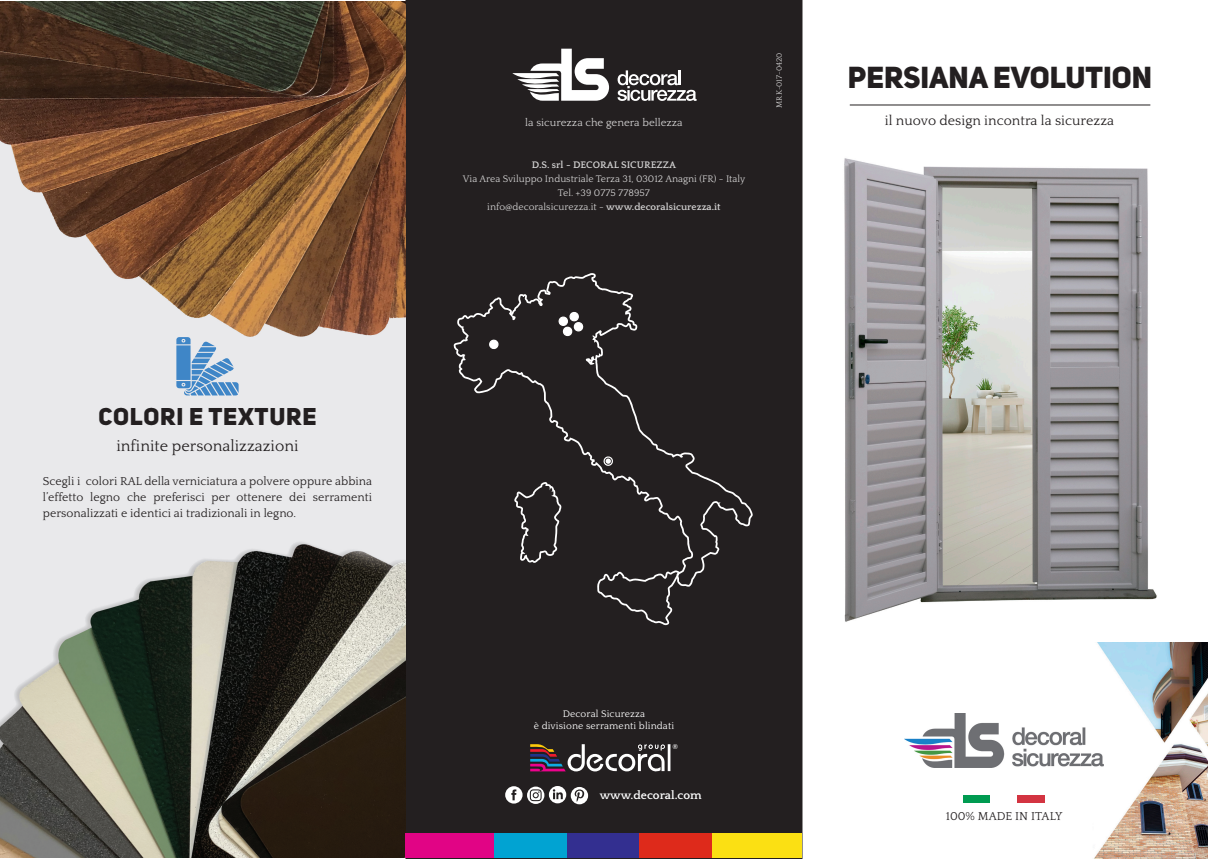
<style>
.page{position:relative;width:1208px;height:859px;background:#fff}
.page>*{position:absolute;margin:0;border:0;box-sizing:border-box;transform-origin:0 0}
.t1{font:800 30px "Uni Sans";color:#231f20}
.t2{font:24px "Uni Sans Heavy CAPS";letter-spacing:.03em;color:#231f20}
.t3{font:16px "Quattrocento";color:#231f20}
.t4{font:14px "Quattrocento";color:#231f20}
.t5{font:12px/16px "Quattrocento";color:#231f20;text-align:justify}
.t6{font:700 12px "Quattrocento";color:#fff}
.t7{font:11px "Quattrocento";color:#fff}
.t8{font:10px/14px "Quattrocento";color:#fff;text-align:center}
.t9{font:700 10px "Quattrocento";color:#fff}
.t10{font:8px "Quattrocento";color:#fff}
.t11{font:500 6.7px "Bauhaus IT Cby BT";color:#fff}
.s1{font-weight:700}
</style>
<div class="page">
<div style="left:406px;top:1px;width:396px;height:857px;background:#231f20"></div>
<img style="left:0;top:1px;width:405px;height:857px">
<img style="left:1094px;top:642px;width:114px;height:217px">
<div style="left:963px;top:795px;width:27px;height:8px;background:#009b51"></div>
<div style="left:1017px;top:795px;width:27px;height:8px;background:#d33441"></div>
<img style="left:904px;top:714px;width:199px;height:53px">
<hr style="left:849px;top:104px;width:301px;height:1px;background:#231f20">
<svg style="left:617px;top:70px;width:79px;height:31px"></svg>
<svg style="left:512px;top:49px;width:97px;height:52px"></svg>
<svg style="left:530px;top:744px;width:140px;height:28px"></svg>
<svg style="left:505px;top:786px;width:83px;height:18px"></svg>
<div style="left:405px;top:833px;width:90px;height:25px;background:#e10485"></div>
<div style="left:495px;top:833px;width:72px;height:25px;background:#01a3d2"></div>
<div style="left:567px;top:833px;width:72px;height:25px;background:#332f90"></div>
<div style="left:639px;top:833px;width:72px;height:25px;background:#de2a1b"></div>
<div style="left:712px;top:833px;width:89px;height:25px;background:#fbe013"></div>
<svg style="left:176px;top:337px;width:63px;height:58px;background:#90b5d8"></svg>
<svg style="left:453px;top:273px;width:300px;height:352px"></svg>
<svg style="left:514px;top:482px;width:48px;height:81px"></svg>
<svg style="left:603px;top:456px;width:10px;height:11px"></svg>
<svg style="left:489px;top:339px;width:9px;height:11px"></svg>
<svg style="left:557px;top:310px;width:26px;height:27px"></svg>
<img style="left:844px;top:158px;width:313px;height:464px">
<p class="t2" style="left:98px;top:401px;width:219px">COLORI E TEXTURE</p>
<p class="t3" style="left:116px;top:437px;width:184px">infinite personalizzazioni</p>
<p class="t5" style="left:43px;top:473px;width:331px">Scegli i colori RAL della verniciatura a polvere oppure abbina l’effetto legno che preferisci per ottenere dei serramenti personalizzati e identici ai tradizionali in legno.</p>
<p class="t7" style="left:525px;top:116px;width:159px">la sicurezza che genera bellezza</p>
<p class="t9" style="left:532px;top:159px;width:146px">D.S. srl - DECORAL SICUREZZA</p>
<p class="t8" style="left:463px;top:172px;width:284px">Via Area Sviluppo Industriale Terza 31, 03012 Anagni (FR) - Italy<br>Tel. +39 0775 778957<br>info@decoralsicurezza.it - <span class="s1">www.decoralsicurezza.it</span></p>
<p class="t10" style="left:775px;top:108px;width:57px;rotate:-90deg">MRK-017-0420</p>
<p class="t1" style="left:848px;top:58px;width:306px">PERSIANA EVOLUTION</p>
<p class="t4" style="left:885px;top:113px;width:231px">il nuovo design incontra la sicurezza</p>
<p class="t8" style="left:563px;top:707px;width:84px">Decoral Sicurezza</p>
<p class="t8" style="left:534px;top:719px;width:142px">è divisione serramenti blindati</p>
<p class="t11" style="left:672px;top:742px;width:7px">®</p>
<p class="t6" style="left:600px;top:789px;width:104px">www.decoral.com</p>
<p class="t5" style="left:946px;top:808px;width:118px">100% MADE IN ITALY</p>
</div>
